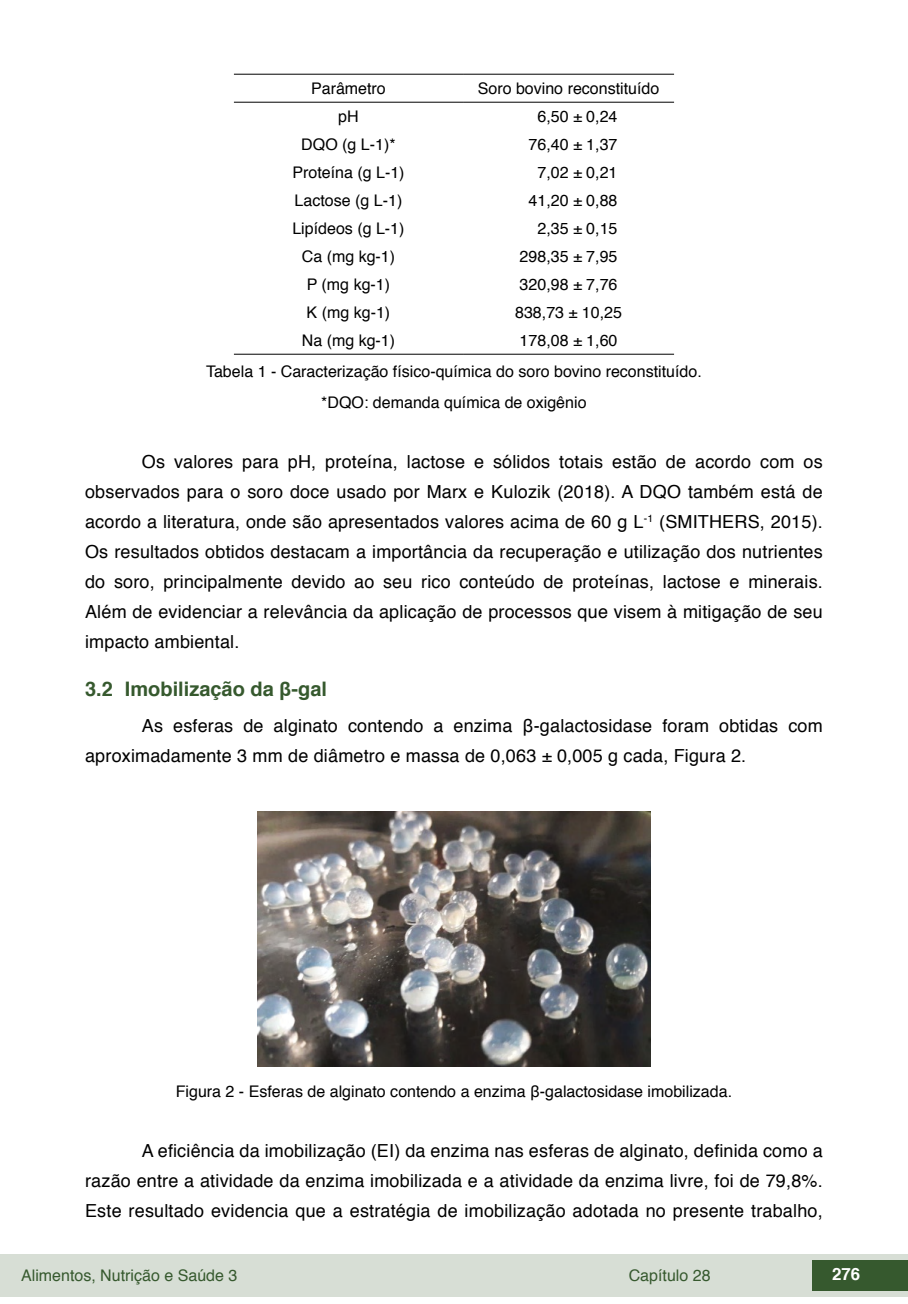
<style>
.page{position:relative;width:908px;height:1304px;background:#fff}
.page>*{position:absolute;margin:0;border:0;box-sizing:border-box;transform-origin:0 0}
.t1{font:700 20px "Helvetica";color:#36592e}
.t2{font:18px/30px "Helvetica";letter-spacing:.01em;color:#000;text-align:justify}
.t3{font:700 16.8px "Helvetica";color:#fff}
.t4{font:16px "Helvetica";color:#000}
.t5{font:16px "Helvetica";color:#36592e}
</style>
<div class="page">
<div style="left:0;top:1254px;width:906px;height:43px;background:#d7ded5"></div>
<div style="left:812px;top:1261px;width:95px;height:30px;background:#36592e"></div>
<hr style="left:234px;top:354px;width:229px;height:1px;background:#000">
<hr style="left:463px;top:354px;width:210px;height:1px;background:#000">
<hr style="left:234px;top:74px;width:229px;height:1px;background:#000">
<hr style="left:463px;top:74px;width:210px;height:1px;background:#000">
<hr style="left:234px;top:102px;width:229px;height:1px;background:#000">
<hr style="left:463px;top:102px;width:210px;height:1px;background:#000">
<img style="left:257px;top:812px;width:393px;height:254px">
<p class="t4" style="left:311px;top:76px;width:76px">Parâmetro</p>
<p class="t4" style="left:477px;top:76px;width:183px">Soro bovino reconstituído</p>
<p class="t4" style="left:338px;top:104px;width:22px">pH</p>
<p class="t4" style="left:537px;top:104px;width:81px">6,50 ± 0,24</p>
<p class="t4" style="left:301px;top:132px;width:96px">DQO (g L-1)*</p>
<p class="t4" style="left:528px;top:132px;width:90px">76,40 ± 1,37</p>
<p class="t4" style="left:292px;top:160px;width:114px">Proteína (g L-1)</p>
<p class="t4" style="left:537px;top:160px;width:81px">7,02 ± 0,21</p>
<p class="t4" style="left:294px;top:188px;width:109px">Lactose (g L-1)</p>
<p class="t4" style="left:528px;top:188px;width:90px">41,20 ± 0,88</p>
<p class="t4" style="left:292px;top:216px;width:114px">Lipídeos (g L-1)</p>
<p class="t4" style="left:537px;top:216px;width:81px">2,35 ± 0,15</p>
<p class="t4" style="left:301px;top:244px;width:95px">Ca (mg kg-1)</p>
<p class="t4" style="left:519px;top:244px;width:99px">298,35 ± 7,95</p>
<p class="t4" style="left:306px;top:272px;width:85px">P (mg kg-1)</p>
<p class="t4" style="left:519px;top:272px;width:99px">320,98 ± 7,76</p>
<p class="t4" style="left:306px;top:300px;width:85px">K (mg kg-1)</p>
<p class="t4" style="left:515px;top:300px;width:108px">838,73 ± 10,25</p>
<p class="t4" style="left:301px;top:328px;width:95px">Na (mg kg-1)</p>
<p class="t4" style="left:519px;top:328px;width:99px">178,08 ± 1,60</p>
<p class="t4" style="left:206px;top:359px;width:497px">Tabela 1 - Caracterização físico-química do soro bovino reconstituído.</p>
<p class="t4" style="left:321px;top:390px;width:267px">*DQO: demanda química de oxigênio</p>
<p class="t2" style="left:85px;top:447px;width:739px;text-indent:57px">Os valores para pH, proteína, lactose e sólidos totais estão de acordo com os observados para o soro doce usado por Marx e Kulozik (2018). A DQO também está de acordo a literatura, onde são apresentados valores acima de 60 g L<sup>-1</sup> (SMITHERS, 2015).<br>Os resultados obtidos destacam a importância da recuperação e utilização dos nutrientes do soro, principalmente devido ao seu rico conteúdo de proteínas, lactose e minerais.<br>Além de evidenciar a relevância da aplicação de processos que visem à mitigação de seu impacto ambiental.</p>
<p class="t1" style="left:85px;top:673px;width:243px">3.2 Imobilização da β-gal</p>
<p class="t2" style="left:85px;top:711px;width:738px;text-indent:57px">As esferas de alginato contendo a enzima β-galactosidase foram obtidas com aproximadamente 3 mm de diâmetro e massa de 0,063 ± 0,005 g cada, Figura 2.</p>
<p class="t4" style="left:176px;top:1079px;width:557px">Figura 2 - Esferas de alginato contendo a enzima β-galactosidase imobilizada.</p>
<p class="t2" style="left:85px;top:1136px;width:738px;text-indent:57px">A eficiência da imobilização (EI) da enzima nas esferas de alginato, definida como a razão entre a atividade da enzima imobilizada e a atividade da enzima livre, foi de 79,8%.<br>Este resultado evidencia que a estratégia de imobilização adotada no presente trabalho,</p>
<p class="t5" style="left:21px;top:1263px;width:218px">Alimentos, Nutrição e Saúde 3</p>
<p class="t5" style="left:628px;top:1263px;width:83px">Capítulo 28</p>
<p class="t3" style="left:831px;top:1261px;width:30px">276</p>
</div>
